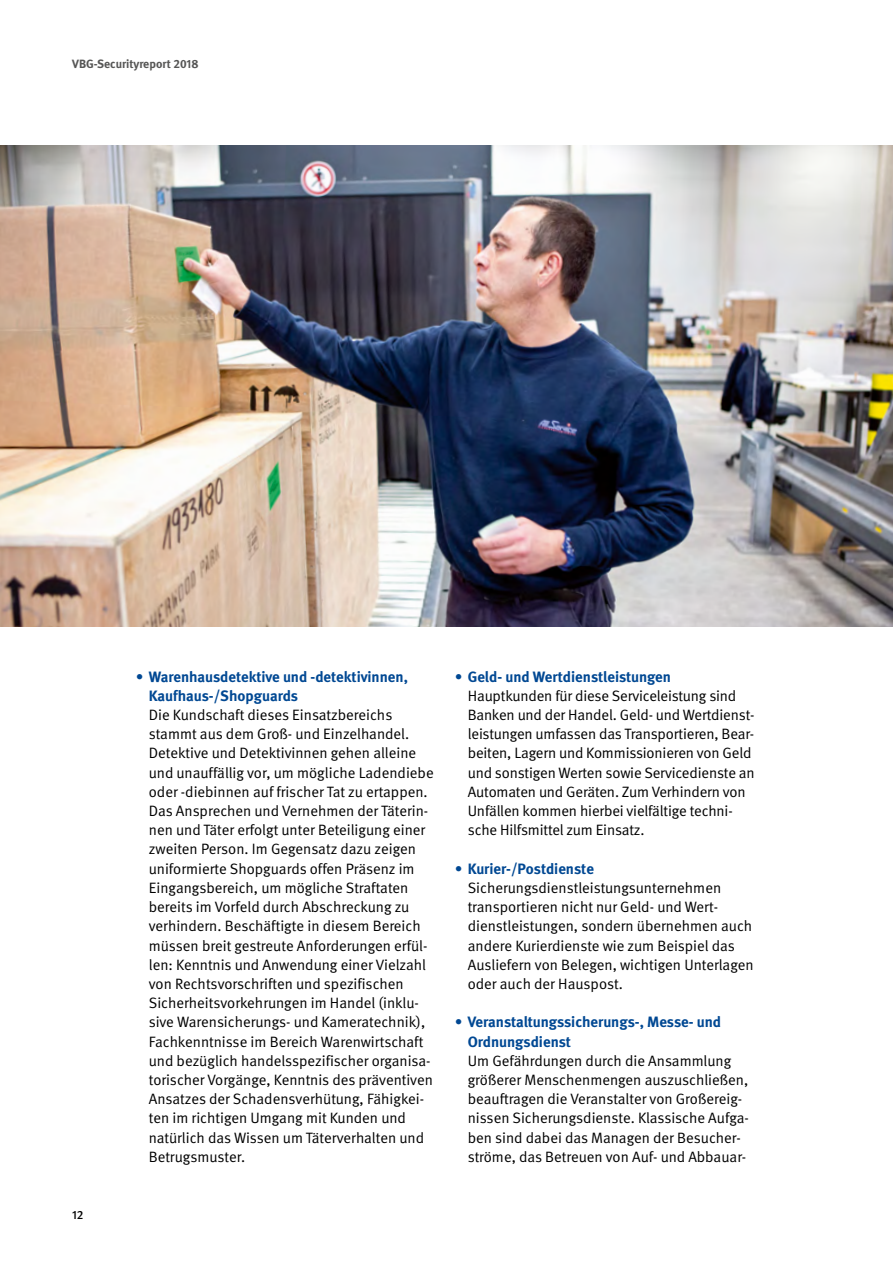
<style>
.page{position:relative;width:893px;height:1263px;background:#fff}
.page>*{position:absolute;margin:0;border:0;box-sizing:border-box;transform-origin:0 0}
.Fließtext{font:15px/19.2px "DGUV Meta";color:#000}
.Fließtext-2{font:700 15px/19.2px "DGUV Meta";color:#004893}
.t1{font:700 12px "DGUV Meta";color:#565655}
.t2{font:500 12px "DGUV Meta";color:#000}
</style>
<div class="page">
<img style="left:0;top:146px;width:893px;height:480px">
<p class="t1" style="left:72px;top:57px;width:128px">VBG-Securityreport 2018</p>
<p class="t2" style="left:72px;top:1208px;width:13px">12</p>
<p class="Fließtext-2" style="left:149px;top:667px;width:261px;text-indent:-13px">• Warenhausdetektive und -detektivinnen,<br>Kaufhaus-/Shopguards</p>
<p class="Fließtext" style="left:149px;top:706px;width:286px">Die Kundschaft dieses Einsatzbereichs stammt aus dem Groß- und Einzelhandel.<br>Detektive und Detektivinnen gehen alleine und unauffällig vor, um mögliche Ladendiebe oder -diebinnen auf frischer Tat zu ertappen.<br>Das Ansprechen und Vernehmen der Täterin&shy;nen und Täter erfolgt unter Beteiligung einer zweiten Person. Im Gegensatz dazu zeigen uniformierte Shopguards offen Präsenz im Eingangsbereich, um mögliche Straftaten bereits im Vorfeld durch Abschreckung zu verhindern. Beschäftigte in diesem Bereich müssen breit gestreute Anforderungen erfül&shy;len: Kenntnis und Anwendung einer Vielzahl von Rechtsvorschriften und spezifischen Sicherheitsvorkehrungen im Handel (inklu&shy;sive Warensicherungs- und Kameratechnik), Fachkenntnisse im Bereich Warenwirtschaft und bezüglich handelsspezifischer organisa&shy;torischer Vorgänge, Kenntnis des präventiven Ansatzes der Schadensverhütung, Fähigkei&shy;ten im richtigen Umgang mit Kunden und natürlich das Wissen um Täterverhalten und Betrugsmuster.</p>
<p class="Fließtext-2" style="left:455px;top:667px;width:218px">• Geld- und Wertdienstleistungen</p>
<p class="Fließtext" style="left:468px;top:686px;width:288px">Hauptkunden für diese Serviceleistung sind Banken und der Handel. Geld- und Wertdienst&shy;leistungen umfassen das Transportieren, Bear&shy;beiten, Lagern und Kommissionieren von Geld und sonstigen Werten sowie Servicedienste an Automaten und Geräten. Zum Verhindern von Unfällen kommen hierbei vielfältige techni&shy;sche Hilfsmittel zum Einsatz.</p>
<p class="Fließtext-2" style="left:455px;top:859px;width:140px">• Kurier-/Postdienste</p>
<p class="Fließtext" style="left:468px;top:878px;width:287px">Sicherungsdienstleistungsunternehmen transportieren nicht nur Geld- und Wert&shy;dienstleistungen, sondern übernehmen auch andere Kurierdienste wie zum Beispiel das Ausliefern von Belegen, wichtigen Unterlagen oder auch der Hauspost.</p>
<p class="Fließtext-2" style="left:468px;top:1013px;width:255px;text-indent:-13px">• Veranstaltungssicherungs-, Messe- und<br>Ordnungsdienst</p>
<p class="Fließtext" style="left:468px;top:1051px;width:283px">Um Gefährdungen durch die Ansammlung größerer Menschenmengen auszuschließen, beauftragen die Veranstalter von Großereig&shy;nissen Sicherungsdienste. Klassische Aufga&shy;ben sind dabei das Managen der Besucher&shy;ströme, das Betreuen von Auf- und Abbauar-</p>
</div>
